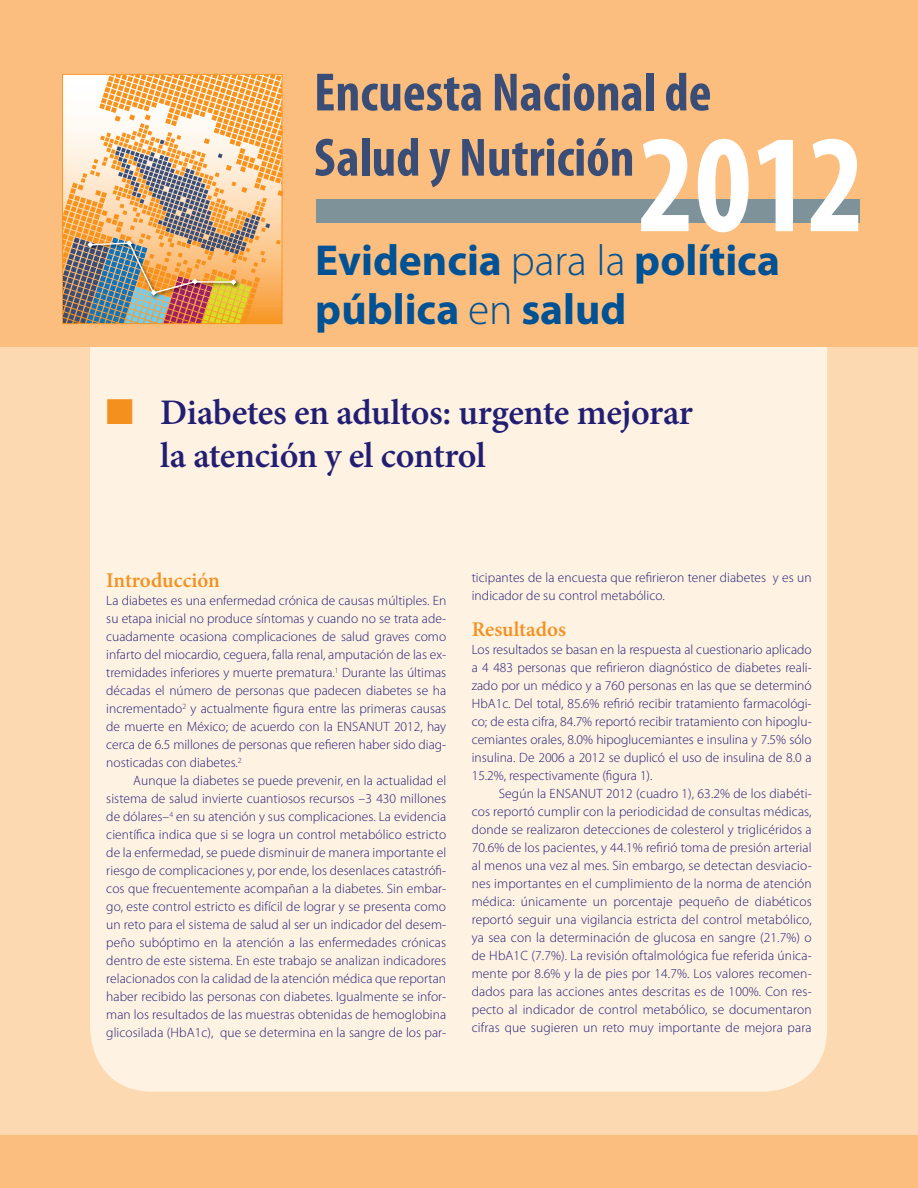
<style>
.page{position:relative;width:918px;height:1188px;background:#fff}
.page>*{position:absolute;margin:0;border:0;box-sizing:border-box;transform-origin:0 0}
.t1{font:700 43.5px/49.5px "Myriad Pro";color:#005294}
.t2{font:600 36px/43.2px "Minion Pro";letter-spacing:-.015em;color:#221e72}
.t3{font:600 21px "Minion Pro";color:#f4901d}
.t4{font:300 13.5px/18px "Myriad Pro";letter-spacing:.005em;color:#221e72;text-align:justify}
.s1{font-weight:300}
.s2{color:#f4901d}
</style>
<div class="page">
<div style="left:0;top:1px;width:918px;height:1169px;background:#fdd9b2"></div>
<div style="left:90px;top:137px;width:737px;height:955px;background:#fef2e3;border-radius:63px"></div>
<div style="left:0;top:0;width:918px;height:346px;background:#fbbe7e"></div>
<div style="left:0;top:1135px;width:918px;height:53px;background:#fbbe7e"></div>
<img style="left:62px;top:74px;width:220px;height:250px">
<div style="left:316px;top:199px;width:544px;height:24px;background:#7d9299"></div>
<svg style="left:641px;top:139px;width:48px;height:92px"></svg>
<svg style="left:811px;top:139px;width:47px;height:92px"></svg>
<svg style="left:698px;top:139px;width:51px;height:93px"></svg>
<svg style="left:758px;top:140px;width:35px;height:91px"></svg>
<svg style="left:317px;top:74px;width:164px;height:37px"></svg>
<svg style="left:495px;top:73px;width:146px;height:38px"></svg>
<div style="left:646px;top:73px;width:7px;height:37px;background:#394d76"></div>
<svg style="left:666px;top:73px;width:44px;height:38px"></svg>
<svg style="left:315px;top:139px;width:42px;height:37px"></svg>
<div style="left:362px;top:138px;width:7px;height:38px;background:#394d76"></div>
<svg style="left:374px;top:138px;width:44px;height:38px"></svg>
<svg style="left:429px;top:149px;width:21px;height:38px"></svg>
<svg style="left:462px;top:138px;width:170px;height:38px"></svg>
<h1 class="t1" style="left:315px;top:234px;width:466px">Evidencia <span class="s1">para la</span> política pública <span class="s1">en</span> salud</h1>
<h2 class="t2" style="left:160px;top:390px;width:534px;text-indent:-54px"><span class="s2">■</span> Diabetes en adultos: urgente mejorar la atención y el control</h2>
<h3 class="t3" style="left:106px;top:566px;width:115px">Introducción</h3>
<p class="t4" style="left:106px;top:592px;width:341px">La diabetes es una enfermedad crónica de causas múltiples. En su etapa inicial no produce síntomas y cuando no se trata ade&shy;cuadamente ocasiona complicaciones de salud graves como infarto del miocardio, ceguera, falla renal, amputación de las ex&shy;tremidades inferiores y muerte prematura.<sup>1</sup> Durante las últimas décadas el número de personas que padecen diabetes se ha incrementado<sup>2</sup> y actualmente figura entre las primeras causas de muerte en México; de acuerdo con la ENSANUT 2012, hay cerca de 6.5 millones de personas que refieren haber sido diag&shy;nosticadas con diabetes.<sup>2</sup></p>
<p class="t4" style="left:106px;top:772px;width:341px;text-indent:27px">Aunque la diabetes se puede prevenir, en la actualidad el sistema de salud invierte cuantiosos recursos –3 430 millones de dólares–<sup>4</sup> en su atención y sus complicaciones. La evidencia científica indica que si se logra un control metabólico estricto de la enfermedad, se puede disminuir de manera importante el riesgo de complicaciones y, por ende, los desenlaces catastrófi&shy;cos que frecuentemente acompañan a la diabetes. Sin embar&shy;go, este control estricto es difícil de lograr y se presenta como un reto para el sistema de salud al ser un indicador del desem&shy;peño subóptimo en la atención a las enfermedades crónicas dentro de este sistema. En este trabajo se analizan indicadores relacionados con la calidad de la atención médica que reportan haber recibido las personas con diabetes. Igualmente se infor&shy;man los resultados de las muestras obtenidas de hemoglobina glicosilada (HbA1c), que se determina en la sangre de los par-</p>
<p class="t4" style="left:472px;top:569px;width:341px">ticipantes de la encuesta que refirieron tener diabetes y es un indicador de su control metabólico.</p>
<h3 class="t3" style="left:472px;top:615px;width:96px">Resultados</h3>
<p class="t4" style="left:472px;top:641px;width:341px">Los resultados se basan en la respuesta al cuestionario aplicado a 4 483 personas que refirieron diagnóstico de diabetes reali&shy;zado por un médico y a 760 personas en las que se determinó HbA1c. Del total, 85.6% refirió recibir tratamiento farmacológi&shy;co; de esta cifra, 84.7% reportó recibir tratamiento con hipoglu&shy;cemiantes orales, 8.0% hipoglucemiantes e insulina y 7.5% sólo insulina. De 2006 a 2012 se duplicó el uso de insulina de 8.0 a 15.2%, respectivamente (figura 1).</p>
<p class="t4" style="left:472px;top:785px;width:341px;text-indent:27px">Según la ENSANUT 2012 (cuadro 1), 63.2% de los diabéti&shy;cos reportó cumplir con la periodicidad de consultas médicas, donde se realizaron detecciones de colesterol y triglicéridos a 70.6% de los pacientes, y 44.1% refirió toma de presión arterial al menos una vez al mes. Sin embargo, se detectan desviacio&shy;nes importantes en el cumplimiento de la norma de atención médica: únicamente un porcentaje pequeño de diabéticos reportó seguir una vigilancia estricta del control metabólico, ya sea con la determinación de glucosa en sangre (21.7%) o de HbA1C (7.7%). La revisión oftalmológica fue referida única&shy;mente por 8.6% y la de pies por 14.7%. Los valores recomen&shy;dados para las acciones antes descritas es de 100%. Con res&shy;pecto al indicador de control metabólico, se documentaron cifras que sugieren un reto muy importante de mejora para</p>
</div>
